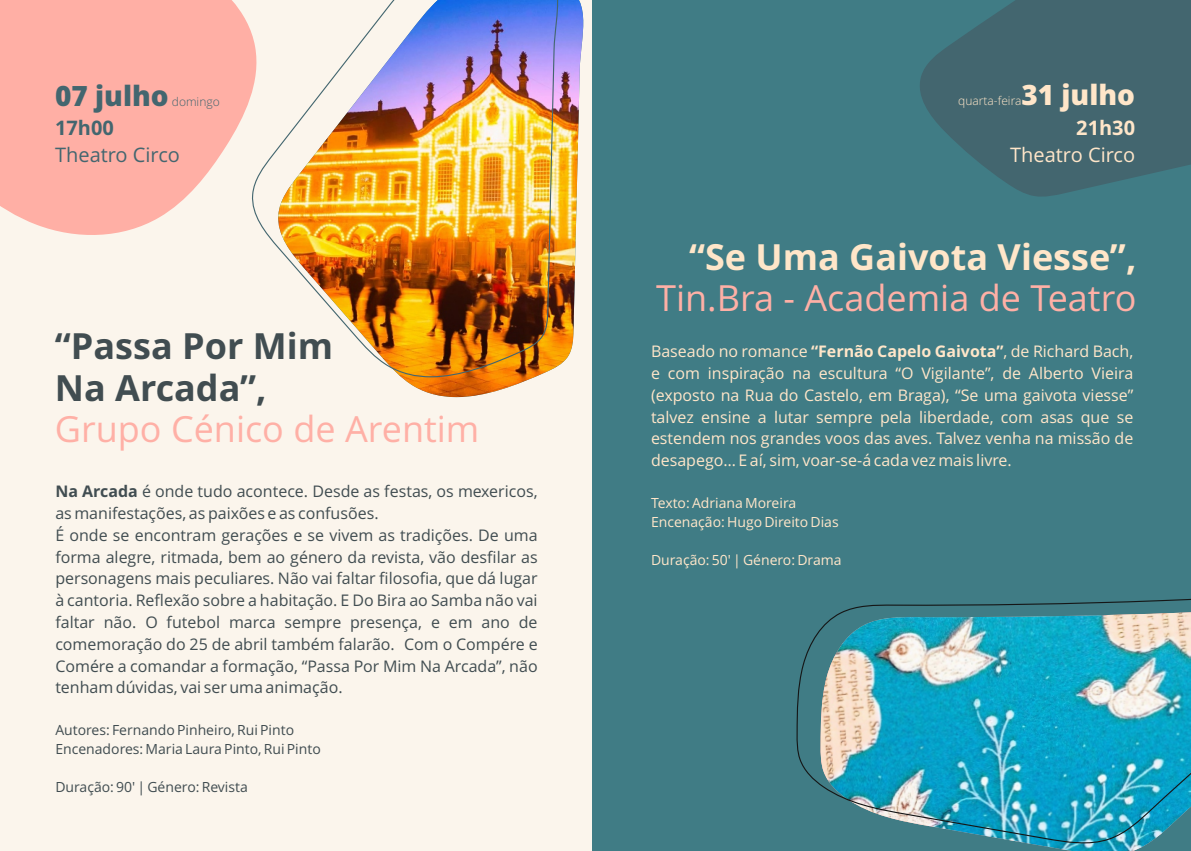
<style>
.page{position:relative;width:1191px;height:851px;background:#fff}
.page>*{position:absolute;margin:0;border:0;box-sizing:border-box;transform-origin:0 0}
.t1{font:36px "Open Sans";color:#ffb0a6}
.t2{font:700 36px/41.6px "Open Sans";color:#414d51}
.t3{font:700 36px "Open Sans";color:#ffe6c9}
.t4{font:800 28px "Open Sans";color:#43666f}
.t5{font:800 28px "Open Sans";color:#ffe6c9}
.t6{font:20px "Open Sans";color:#43666f}
.t7{font:20px "Open Sans";color:#ffe6c9}
.t8{font:700 20px "Open Sans";color:#43666f}
.t9{font:700 20px "Open Sans";color:#ffe6c9}
.t10{font:16px/21.8px "Open Sans";color:#414d51}
.t11{font:16px/21.8px "Open Sans";color:#ffe6c9;text-align:justify}
.t12{font:14px/19px "Open Sans";color:#414d51}
.t13{font:14px/19px "Open Sans";color:#ffe6c9}
.t14{font:300 12px "Open Sans";color:#ffe6c9}
.t15{font:300 12px "Open Sans";color:#43666f}
.s1{font-weight:700}
</style>
<div class="page">
<div style="left:0;top:0;width:595px;height:850px;background:#fbf5ec"></div>
<svg style="left:0;top:0;width:251px;height:235px;background:#feb7ad"></svg>
<img style="left:402px;top:0;width:182px;height:397px">
<div style="left:592px;top:0;width:599px;height:850px;background:#407c85"></div>
<svg style="left:920px;top:0;width:271px;height:197px;fill:#43666f"></svg>
<img style="left:1038px;top:845px;width:107px;height:5px">
<img style="left:251px;top:0;width:320px;height:378px">
<img style="left:796px;top:598px;width:395px;height:247px">
<h2 class="t4" style="left:55px;top:84px;width:115px">07 julho</h2>
<p class="t15" style="left:172px;top:96px;width:49px">domingo</p>
<p class="t8" style="left:55px;top:120px;width:60px">17h00</p>
<p class="t6" style="left:55px;top:147px;width:126px">Theatro Circo</p>
<h1 class="t2" style="left:55px;top:329px;width:280px">“Passa Por Mim<br>Na Arcada”,</h1>
<h1 class="t1" style="left:55px;top:415px;width:426px">Grupo Cénico de Arentim</h1>
<p class="t10" style="left:55px;top:482px;width:484px"><span class="s1">Na Arcada</span> é onde tudo acontece. Desde as festas, os mexericos, as manifestações, as paixões e as confusões.<br>É onde se encontram gerações e se vivem as tradições. De uma forma alegre, ritmada, bem ao género da revista, vão desfilar as personagens mais peculiares. Não vai faltar filosofia, que dá lugar à cantoria. Reflexão sobre a habitação. E Do Bira ao Samba não vai faltar não. O futebol marca sempre presença, e em ano de comemoração do 25 de abril também falarão. Com o Compére e Comére a comandar a formação, “Passa Por Mim Na Arcada”, não tenham dúvidas, vai ser uma animação.</p>
<p class="t12" style="left:55px;top:721px;width:267px">Autores: Fernando Pinheiro, Rui Pinto<br>Encenadores: Maria Laura Pinto, Rui Pinto</p>
<p class="t12" style="left:55px;top:778px;width:194px">Duração: 90' | Género: Revista</p>
<h2 class="t5" style="left:1021px;top:84px;width:115px">31 julho</h2>
<p class="t9" style="left:1076px;top:119px;width:60px">21h30</p>
<p class="t7" style="left:1010px;top:146px;width:126px">Theatro Circo</p>
<p class="t14" style="left:958px;top:96px;width:65px">quarta-feira</p>
<h1 class="t3" style="left:689px;top:242px;width:449px">“Se Uma Gaivota Viesse”,</h1>
<h1 class="t1" style="left:656px;top:284px;width:482px">Tin.Bra - Academia de Teatro</h1>
<p class="t11" style="left:651px;top:342px;width:484px">Baseado no romance <span class="s1">“Fernão Capelo Gaivota”</span>, de Richard Bach, e com inspiração na escultura “O Vigilante”, de Alberto Vieira (exposto na Rua do Castelo, em Braga), “Se uma gaivota viesse” talvez ensine a lutar sempre pela liberdade, com asas que se estendem nos grandes voos das aves. Talvez venha na missão de desapego… E aí, sim, voar-se-á cada vez mais livre.</p>
<p class="t13" style="left:651px;top:494px;width:189px">Texto: Adriana Moreira<br>Encenação: Hugo Direito Dias</p>
<p class="t13" style="left:651px;top:551px;width:192px">Duração: 50' | Género: Drama</p>
</div>
